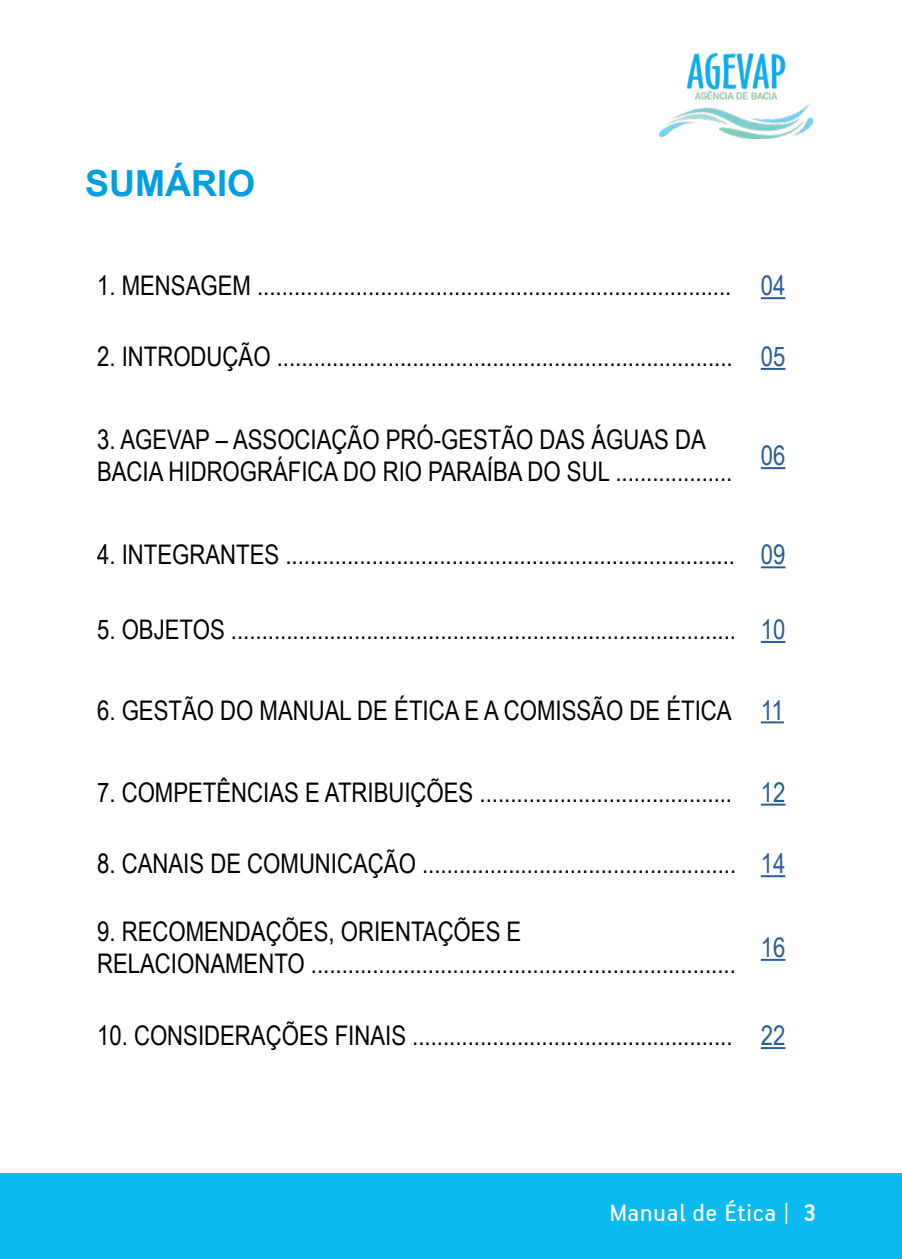
<style>
.page{position:relative;width:902px;height:1259px;background:#fff}
.page>*{position:absolute;margin:0;border:0;box-sizing:border-box;transform-origin:0 0}
.t1{font:700 36px "Arial";color:#009fe3}
.t2{font:27px/32.4px "Arial Narrow";color:#000}
.t3{font:27px "PF Handbook Pro";letter-spacing:.03em;color:#fff}
.t4{font:27px "Arial Narrow";color:#275b9b}
.s1{color:#275b9b}
.s2{font-weight:700}
</style>
<div class="page">
<div style="left:0;top:1174px;width:901px;height:85px;background:#0bbbef"></div>
<img style="left:659px;top:54px;width:153px;height:85px">
<hr style="left:760px;top:297px;width:25px;height:2px;background:#275b9b">
<hr style="left:760px;top:368px;width:25px;height:2px;background:#275b9b">
<hr style="left:760px;top:467px;width:25px;height:2px;background:#275b9b">
<hr style="left:760px;top:566px;width:25px;height:2px;background:#275b9b">
<hr style="left:760px;top:641px;width:25px;height:2px;background:#275b9b">
<hr style="left:760px;top:721px;width:23px;height:2px;background:#275b9b">
<hr style="left:760px;top:803px;width:25px;height:2px;background:#275b9b">
<hr style="left:760px;top:875px;width:25px;height:2px;background:#275b9b">
<hr style="left:760px;top:959px;width:25px;height:2px;background:#275b9b">
<hr style="left:760px;top:1047px;width:25px;height:2px;background:#275b9b">
<h1 class="t1" style="left:85px;top:158px;width:171px">SUMÁRIO</h1>
<p class="t2" style="left:97px;top:269px;width:689px">1. MENSAGEM ............................................................................. <span class="s1">04</span></p>
<p class="t2" style="left:97px;top:339px;width:689px">2. INTRODUÇÃO .......................................................................... <span class="s1">05</span></p>
<p class="t2" style="left:97px;top:422px;width:636px">3. AGEVAP – ASSOCIAÇÃO PRÓ-GESTÃO DAS ÁGUAS DA<br>BACIA HIDROGRÁFICA DO RIO PARAÍBA DO SUL ...................</p>
<p class="t4" style="left:760px;top:436px;width:26px">06</p>
<p class="t2" style="left:97px;top:538px;width:689px">4. INTEGRANTES ......................................................................... <span class="s1">09</span></p>
<p class="t2" style="left:97px;top:612px;width:689px">5. OBJETOS .................................................................................. <span class="s1">10</span></p>
<p class="t2" style="left:97px;top:693px;width:688px">6. GESTÃO DO MANUAL DE ÉTICA E A COMISSÃO DE ÉTICA <span class="s1">11</span></p>
<p class="t2" style="left:97px;top:775px;width:689px">7. COMPETÊNCIAS E ATRIBUIÇÕES ......................................... <span class="s1">12</span></p>
<p class="t2" style="left:97px;top:846px;width:689px">8. CANAIS DE COMUNICAÇÃO ................................................... <span class="s1">14</span></p>
<p class="t2" style="left:97px;top:914px;width:640px">9. RECOMENDAÇÕES, ORIENTAÇÕES E<br>RELACIONAMENTO .....................................................................</p>
<p class="t4" style="left:760px;top:927px;width:26px">16</p>
<p class="t2" style="left:97px;top:1018px;width:689px">10. CONSIDERAÇÕES FINAIS .................................................... <span class="s1">22</span></p>
<p class="t3" style="left:609px;top:1196px;width:208px">Manual de Ética | <span class="s2">3</span></p>
</div>
